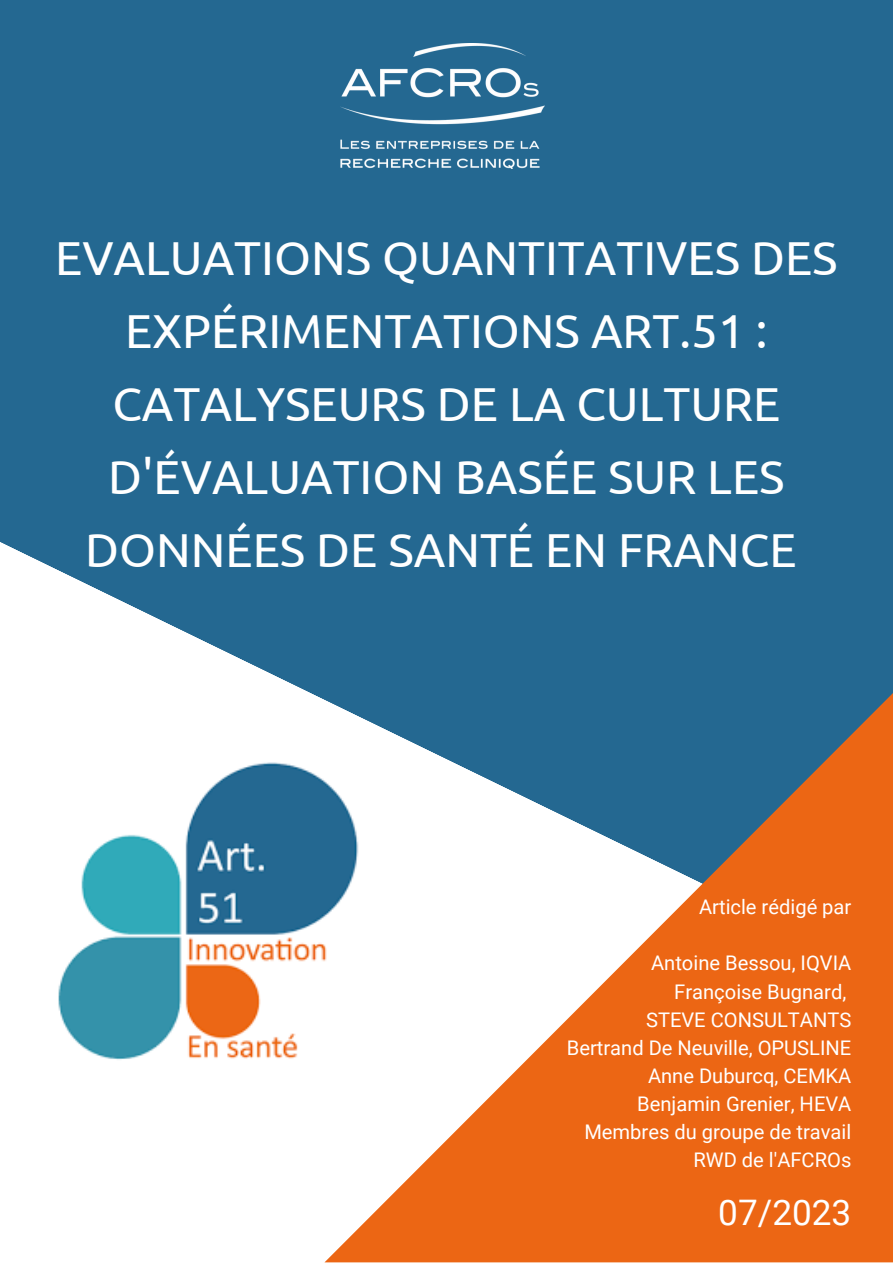
<style>
.page{position:relative;width:893px;height:1264px;background:#fff}
.page>*{position:absolute;margin:0;border:0;box-sizing:border-box;transform-origin:0 0}
.t1{font:47.55px/73.1px "Ubuntu";color:#fff;text-align:center}
.t2{font:35.1px "Roboto";color:#fff}
.t3{font:20.1px/28px "Roboto";color:#fff;text-align:right}
</style>
<div class="page">
<div style="left:0;top:0;width:892px;height:700px;background:#246891"></div>
<svg style="left:324px;top:682px;width:568px;height:580px;fill:#ec6614"></svg>
<img style="left:340px;top:44px;width:204px;height:125px">
<img style="left:58px;top:759px;width:386px;height:307px">
<p class="t1" style="left:55px;top:220px;width:783px">EVALUATIONS QUANTITATIVES DES<br>EXPÉRIMENTATIONS ART.51 :<br>CATALYSEURS DE LA CULTURE<br>D'ÉVALUATION BASÉE SUR LES<br>DONNÉES DE SANTÉ EN FRANCE</p>
<p class="t3" style="left:699px;top:893px;width:154px">Article rédigé par</p>
<p class="t3" style="left:651px;top:949px;width:202px">Antoine Bessou, IQVIA</p>
<p class="t3" style="left:674px;top:977px;width:173px">Françoise Bugnard,</p>
<p class="t3" style="left:646px;top:1005px;width:207px">STEVE CONSULTANTS</p>
<p class="t3" style="left:566px;top:1033px;width:286px">Bertrand De Neuville, OPUSLINE</p>
<p class="t3" style="left:648px;top:1062px;width:205px">Anne Duburcq, CEMKA</p>
<p class="t3" style="left:637px;top:1090px;width:215px">Benjamin Grenier, HEVA</p>
<p class="t3" style="left:584px;top:1118px;width:268px">Membres du groupe de travail<br>RWD de l'AFCROs</p>
<p class="t2" style="left:718px;top:1192px;width:134px">07/2023</p>
</div>
